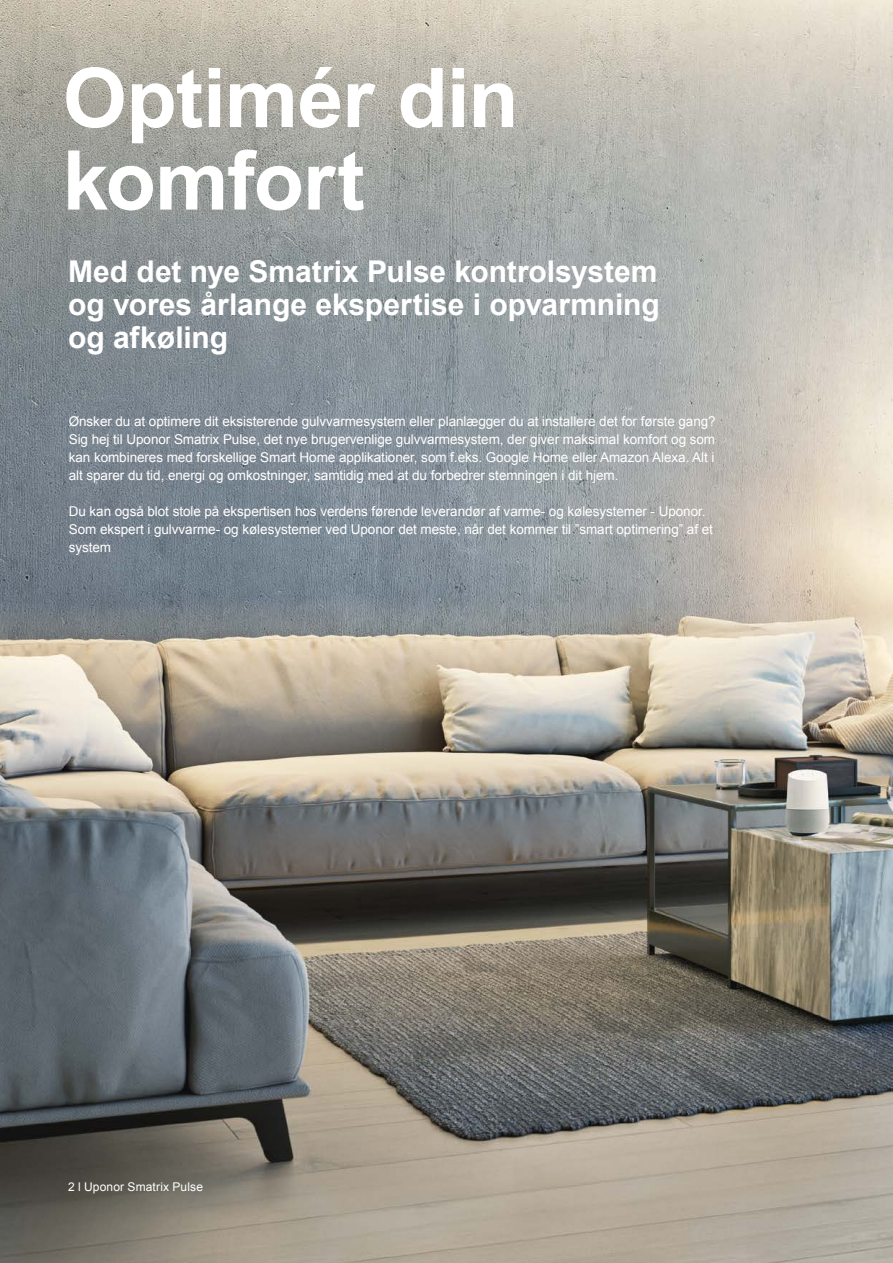
<style>
.page{position:relative;width:893px;height:1263px;background:#fff}
.page>*{position:absolute;margin:0;border:0;box-sizing:border-box;transform-origin:0 0}
.t1{font:700 82.5px/82.5px "Arial";letter-spacing:-.01em;color:#fff}
.t2{font:700 30px/33px "Arial";color:#fff;text-align:justify}
.t3{font:13.5px/18px "Arial";letter-spacing:-.005em;color:#fff;text-align:justify}
.t4{font:12px "Arial";letter-spacing:.015em;color:#fff}
</style>
<div class="page">
<img style="left:0;top:0;width:893px;height:1263px">
<h1 class="t1" style="left:63px;top:60px;width:457px">Optimér din komfort</h1>
<h2 class="t2" style="left:68px;top:256px;width:593px">Med det nye Smatrix Pulse kontrolsystem og vores årlange ekspertise i opvarmning og afkøling</h2>
<p class="t3" style="left:69px;top:412px;width:648px">Ønsker du at optimere dit eksisterende gulvvarmesystem eller planlægger du at installere det for første gang?<br>Sig hej til Uponor Smatrix Pulse, det nye brugervenlige gulvvarmesystem, der giver maksimal komfort og som kan kombineres med forskellige Smart Home applikationer, som f.eks. Google Home eller Amazon Alexa. Alt i alt sparer du tid, energi og omkostninger, samtidig med at du forbedrer stemningen i dit hjem.</p>
<p class="t3" style="left:69px;top:502px;width:646px;text-align:left">Du kan også blot stole på ekspertisen hos verdens førende leverandør af varme- og kølesystemer - Uponor.<br>Som ekspert i gulvvarme- og kølesystemer ved Uponor det meste, når det kommer til ”smart optimering” af et system</p>
<p class="t4" style="left:68px;top:1179px;width:136px">2 l Uponor Smatrix Pulse</p>
</div>
